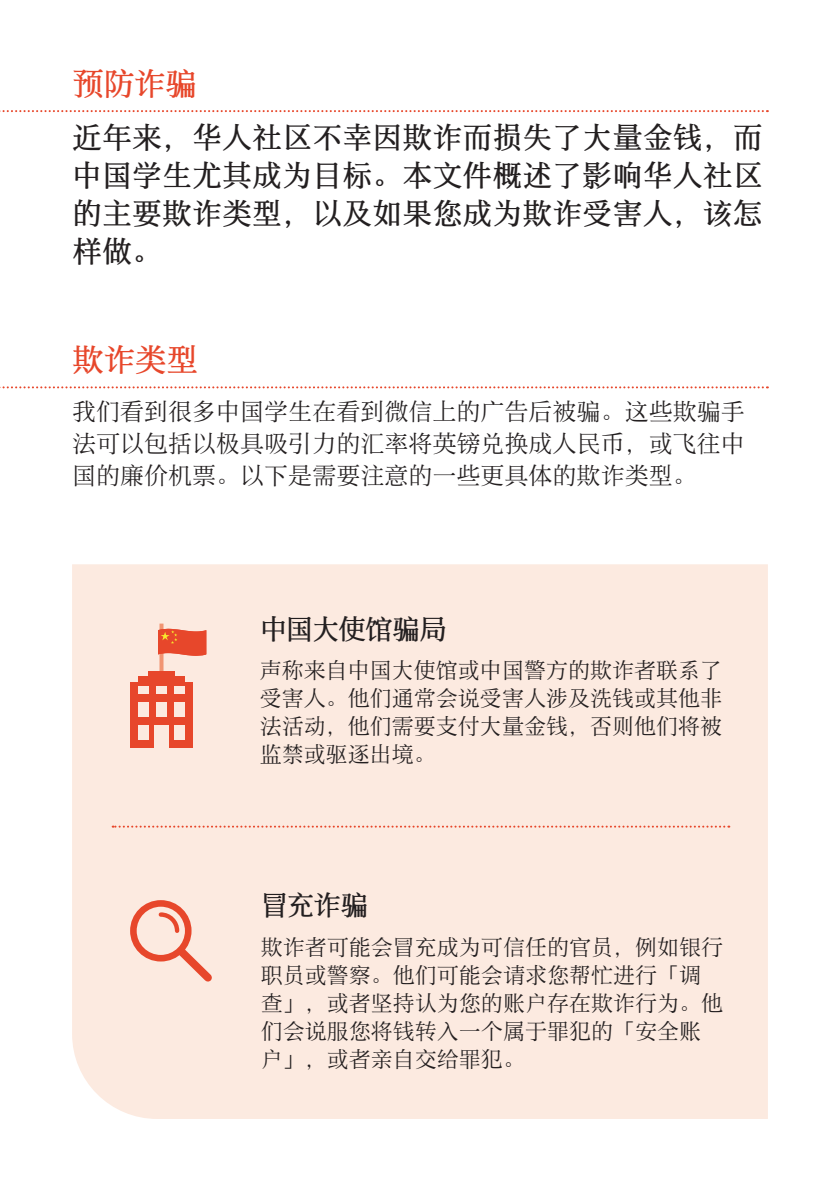
<style>
.page{position:relative;width:840px;height:1191px;background:#fff}
.page>*{position:absolute;margin:0;border:0;box-sizing:border-box;transform-origin:0 0}
.t1{font:700 32px "Sim Song";letter-spacing:-.02em;color:#e7472b}
.t2{font:700 30px/38px "Sim Song";color:#231f20;text-align:justify}
.t3{font:700 28px "Sim Song";letter-spacing:-.055em;color:#231f20}
.t4{font:24px/32px "Sim Song";color:#231f20;text-align:justify}
.t5{font:22px/28px "Sim Song";color:#231f20}
</style>
<div class="page">
<div style="left:72px;top:564px;width:695px;height:555px;background:#fceae0"></div>
<svg style="left:0;top:110px;width:767px;height:2px"></svg>
<svg style="left:0;top:386px;width:767px;height:2px"></svg>
<svg style="left:113px;top:825px;width:616px;height:2px"></svg>
<div style="left:130px;top:900px;width:61px;height:61px;border:7px solid #e7472b;border-radius:50%"></div>
<svg style="left:156px;top:910px;width:63px;height:78px;background:#f8cbbe"></svg>
<svg style="left:159px;top:623px;width:4px;height:48px"></svg>
<div style="left:130px;top:683px;width:63px;height:65px;background:#e7472b"></div>
<div style="left:138px;top:677px;width:47px;height:16px;background:#e7472b"></div>
<div style="left:148px;top:671px;width:26px;height:11px;background:#e7472b"></div>
<div style="left:138px;top:701px;width:10px;height:15px;background:#fceae0"></div>
<div style="left:156px;top:701px;width:11px;height:15px;background:#fceae0"></div>
<div style="left:174px;top:701px;width:11px;height:15px;background:#fceae0"></div>
<div style="left:138px;top:725px;width:10px;height:15px;background:#fceae0"></div>
<div style="left:154px;top:725px;width:15px;height:28px;background:#fceae0"></div>
<div style="left:174px;top:725px;width:11px;height:15px;background:#fceae0"></div>
<div style="left:138px;top:686px;width:10px;height:8px;background:#fceae0"></div>
<div style="left:156px;top:686px;width:11px;height:8px;background:#fceae0"></div>
<div style="left:174px;top:686px;width:11px;height:8px;background:#fceae0"></div>
<svg style="left:158px;top:628px;width:48px;height:28px"></svg>
<p class="t1" style="left:72px;top:67px;width:127px">预防诈骗</p>
<p class="t2" style="left:72px;top:118px;width:691px">近年来，华人社区不幸因欺诈而损失了大量金钱，而中国学生尤其成为目标。本文件概述了影响华人社区的主要欺诈类型，以及如果您成为欺诈受害人，该怎样做。</p>
<p class="t1" style="left:72px;top:344px;width:128px">欺诈类型</p>
<p class="t4" style="left:72px;top:395px;width:673px">我们看到很多中国学生在看到微信上的广告后被骗。这些欺骗手法可以包括以极具吸引力的汇率将英镑兑换成人民币，或飞往中国的廉价机票。以下是需要注意的一些更具体的欺诈类型。</p>
<p class="t3" style="left:259px;top:615px;width:189px">中国大使馆骗局</p>
<p class="t5" style="left:259px;top:656px;width:464px;text-align:justify">声称来自中国大使馆或中国警方的欺诈者联系了受害人。他们通常会说受害人涉及洗钱或其他非法活动，他们需要支付大量金钱，否则他们将被监禁或驱逐出境。</p>
<p class="t3" style="left:260px;top:891px;width:109px">冒充诈骗</p>
<p class="t5" style="left:260px;top:932px;width:464px">欺诈者可能会冒充成为可信任的官员，例如银行职员或警察。他们可能会请求您帮忙进行「调查」，或者坚持认为您的账户存在欺诈行为。他们会说服您将钱转入一个属于罪犯的「安全账户」，或者亲自交给罪犯。</p>
</div>
